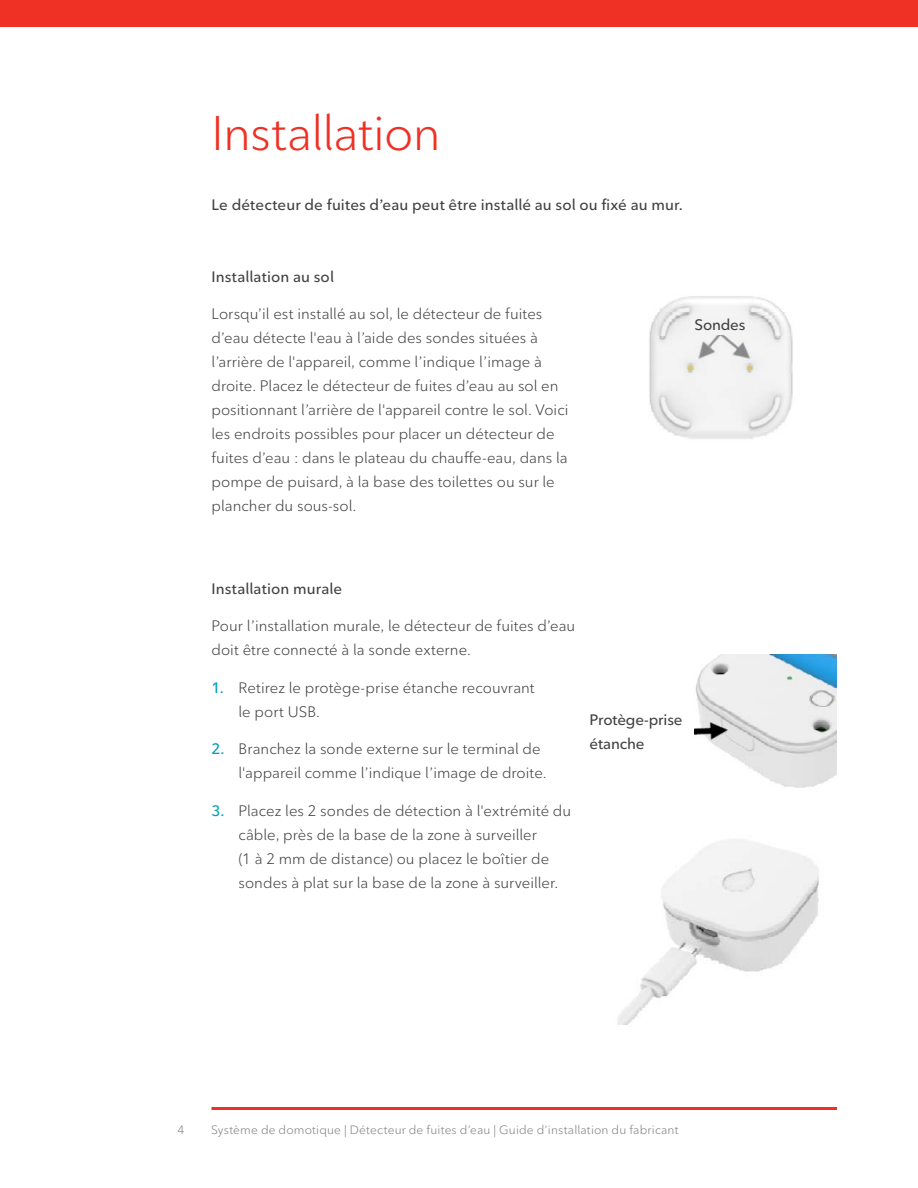
<style>
.page{position:relative;width:918px;height:1188px;background:#fff}
.page>*{position:absolute;margin:0;border:0;box-sizing:border-box;transform-origin:0 0}
.t1{font:48px "Ted Next";letter-spacing:-.015em;color:#ee3124}
.t2{font:15px/24px "Ted Next";letter-spacing:.005em;color:#424142}
.t3{font:600 15px "Ted Next";letter-spacing:.005em;color:#424142}
.t4{font:600 15px/24px "Ted Next";letter-spacing:-.015em;color:#424142}
.t5{font:12px "Ted Next";letter-spacing:.015em;color:#808284}
.s1{font-weight:600;color:#00a0b7}
</style>
<div class="page">
<div style="left:0;top:0;width:918px;height:27px;background:#ee3124"></div>
<img style="left:649px;top:296px;width:144px;height:143px">
<img style="left:694px;top:654px;width:143px;height:134px">
<img style="left:617px;top:839px;width:202px;height:185px">
<hr style="left:212px;top:1107px;width:625px;height:3px;background:#ee3124">
<div style="left:692px;top:318px;width:56px;height:16px;background:#f3f3f3"></div>
<h1 class="t1" style="left:212px;top:104px;width:231px">Installation</h1>
<p class="t3" style="left:212px;top:195px;width:473px">Le détecteur de fuites d’eau peut être installé au sol ou fixé au mur.</p>
<p class="t3" style="left:212px;top:267px;width:124px">Installation au sol</p>
<p class="t2" style="left:212px;top:302px;width:358px">Lorsqu’il est installé au sol, le détecteur de fuites d’eau détecte l'eau à l’aide des sondes situées à l’arrière de l'appareil, comme l’indique l’image à droite. Placez le détecteur de fuites d’eau au sol en positionnant l’arrière de l'appareil contre le sol. Voici les endroits possibles pour placer un détecteur de fuites d’eau : dans le plateau du chauffe-eau, dans la pompe de puisard, à la base des toilettes ou sur le plancher du sous-sol.</p>
<p class="t3" style="left:695px;top:315px;width:52px">Sondes</p>
<p class="t3" style="left:212px;top:579px;width:132px">Installation murale</p>
<p class="t2" style="left:212px;top:614px;width:365px">Pour l’installation murale, le détecteur de fuites d’eau doit être connecté à la sonde externe.</p>
<p class="t2" style="left:238px;top:675px;width:298px;text-indent:-27px"><span class="s1">1.</span> Retirez le protège-prise étanche recouvrant le port USB.</p>
<p class="t2" style="left:238px;top:737px;width:310px;text-indent:-27px"><span class="s1">2.</span> Branchez la sonde externe sur le terminal de l'appareil comme l’indique l’image de droite.</p>
<p class="t2" style="left:238px;top:798px;width:334px;text-indent:-27px"><span class="s1">3.</span> Placez les 2 sondes de détection à l'extrémité du câble, près de la base de la zone à surveiller<br>(1 à 2 mm de distance) ou placez le boîtier de sondes à plat sur la base de la zone à surveiller.</p>
<p class="t4" style="left:590px;top:708px;width:95px">Protège-prise étanche</p>
<p class="t5" style="left:178px;top:1123px;width:8px">4</p>
<p class="t5" style="left:211px;top:1123px;width:469px">Système de domotique | Détecteur de fuites d’eau | Guide d’installation du fabricant</p>
</div>
